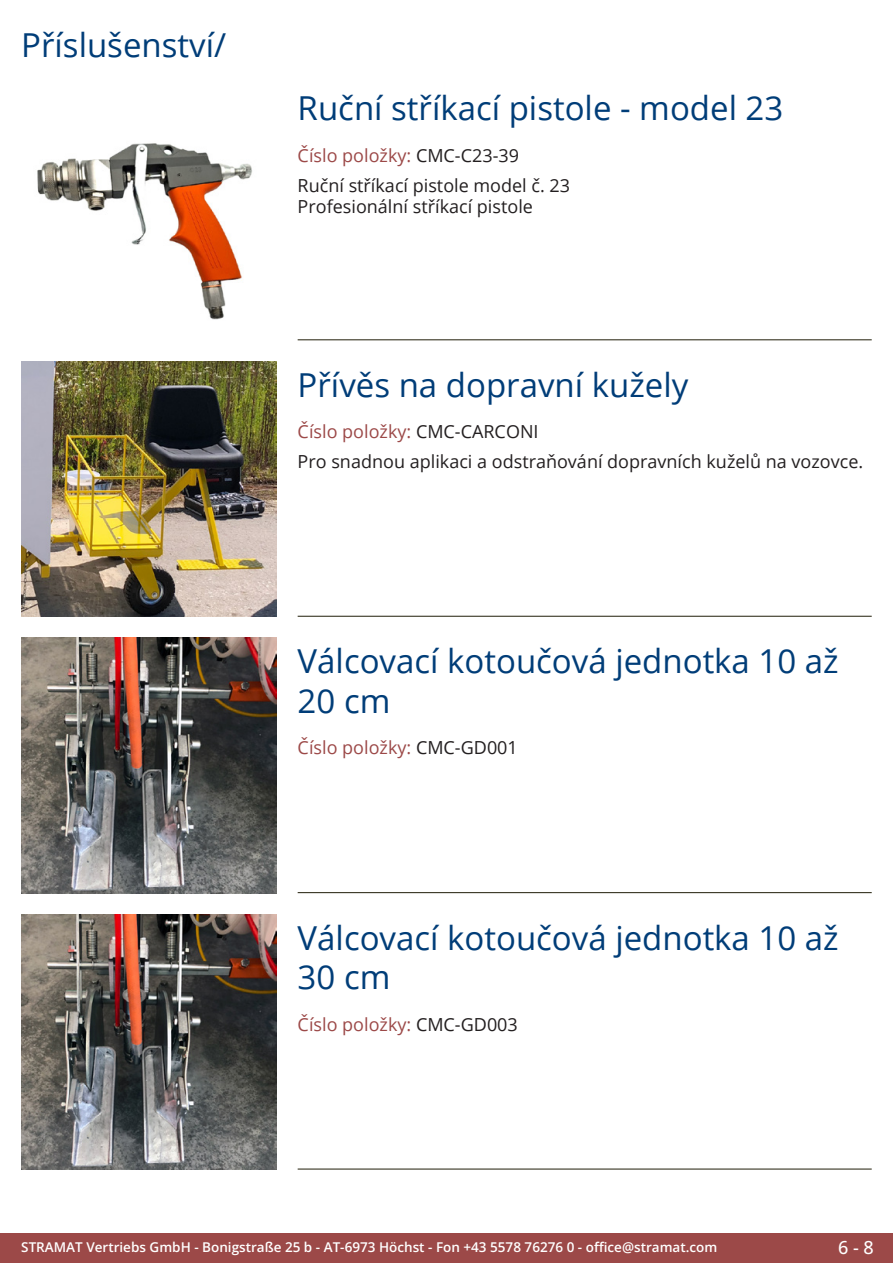
<style>
.page{position:relative;width:893px;height:1263px;background:#fff}
.page>*{position:absolute;margin:0;border:0;box-sizing:border-box;transform-origin:0 0}
.Produkttitel{font:33px/39.6px "Open Sans";color:#003d78}
.RastTitel{font:33px "Open Sans";color:#003d78}
.Beschreibung_Text{font:18px/21.6px "Open Sans";color:#231f20}
.TechDaten_Überschrif{font:18px "Open Sans";color:#9c4948}
.t1{font:500 18px "Open Sans";color:#fff}
.t2{font:600 13.5px "Open Sans";color:#fff}
.s1{color:#231f20}
</style>
<div class="page">
<div style="left:0;top:1233px;width:893px;height:30px;background:#9c4948"></div>
<hr style="left:298px;top:340px;width:574px;height:1px;background:#201d08">
<hr style="left:298px;top:616px;width:574px;height:1px;background:#201d08">
<hr style="left:298px;top:892px;width:574px;height:1px;background:#201d08">
<hr style="left:298px;top:1169px;width:574px;height:1px;background:#201d08">
<img style="left:37px;top:143px;width:215px;height:177px">
<img style="left:21px;top:361px;width:255px;height:256px">
<img style="left:21px;top:638px;width:255px;height:255px">
<img style="left:21px;top:914px;width:255px;height:255px">
<p class="RastTitel" style="left:21px;top:22px;width:206px">Příslušenství/</p>
<p class="Produkttitel" style="left:298px;top:88px;width:487px">Ruční stříkací pistole - model 23</p>
<p class="TechDaten_Überschrif" style="left:298px;top:143px;width:223px">Číslo položky: <span class="s1">CMC-C23-39</span></p>
<p class="Beschreibung_Text" style="left:298px;top:174px;width:274px">Ruční stříkací pistole model č. 23<br>Profesionální stříkací pistole</p>
<p class="Produkttitel" style="left:298px;top:364px;width:392px">Přívěs na dopravní kužely</p>
<p class="TechDaten_Überschrif" style="left:298px;top:420px;width:242px">Číslo položky: <span class="s1">CMC-CARCONI</span></p>
<p class="Beschreibung_Text" style="left:298px;top:450px;width:567px">Pro snadnou aplikaci a odstraňování dopravních kuželů na vozovce.</p>
<p class="Produkttitel" style="left:298px;top:640px;width:543px">Válcovací kotoučová jednotka 10 až<br>20 cm</p>
<p class="TechDaten_Überschrif" style="left:298px;top:735px;width:222px">Číslo položky: <span class="s1">CMC-GD001</span></p>
<p class="Produkttitel" style="left:298px;top:917px;width:543px">Válcovací kotoučová jednotka 10 až<br>30 cm</p>
<p class="TechDaten_Überschrif" style="left:298px;top:1012px;width:222px">Číslo položky: <span class="s1">CMC-GD003</span></p>
<p class="t2" style="left:21px;top:1238px;width:698px">STRAMAT Vertriebs GmbH - Bonigstraße 25 b - AT-6973 Höchst - Fon +43 5578 76276 0 - office@stramat.com</p>
<p class="t1" style="left:838px;top:1234px;width:37px">6 - 8</p>
</div>
